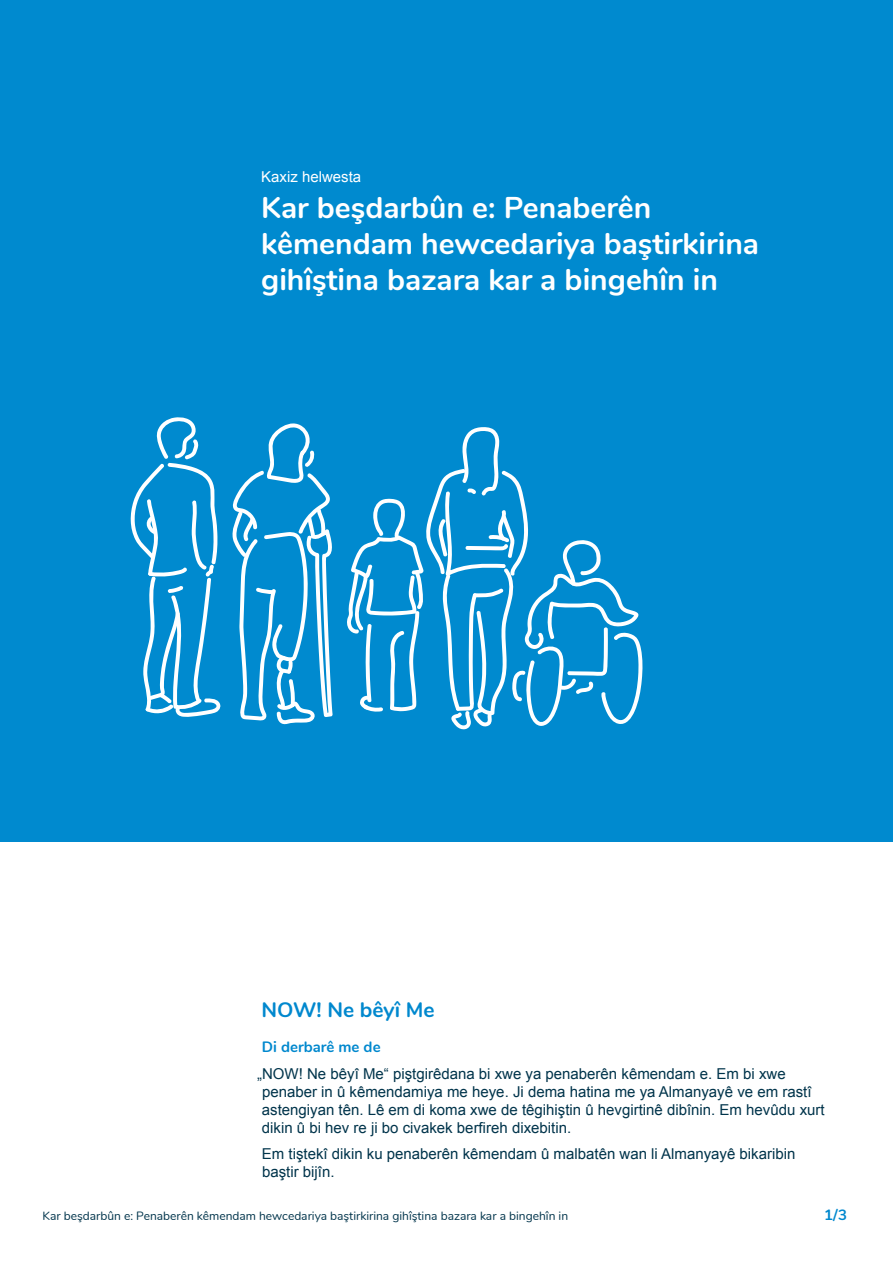
<style>
.page{position:relative;width:893px;height:1263px;background:#fff}
.page>*{position:absolute;margin:0;border:0;box-sizing:border-box;transform-origin:0 0}
.h1_B{font:700 30px/36px "Nunito";color:#fff}
.t1{font:700 21px "Nunito";color:#0088ce}
.t2{font:15px/18px "Arial";color:#00344b}
.t3{font:700 15px "Nunito";color:#0088ce}
.h1_-_Positionierungs{font:15px "Arial";color:#fff}
.t4{font:12px "Nunito";color:#00344b}
</style>
<div class="page">
<div style="left:0;top:0;width:893px;height:842px;background:#008acf"></div>
<svg style="left:232px;top:423px;width:101px;height:301px"></svg>
<svg style="left:131px;top:417px;width:90px;height:300px"></svg>
<svg style="left:347px;top:427px;width:296px;height:303px"></svg>
<h1 class="h1_-_Positionierungs" style="left:261px;top:167px;width:102px">Kaxiz helwesta</h1>
<h1 class="h1_B" style="left:261px;top:188px;width:499px">Kar beşdarbûn e: Penaberên kêmendam hewcedariya baştirkirina gihîştina bazara kar a bingehîn in</h1>
<h2 class="t1" style="left:261px;top:994px;width:175px">NOW! Ne bêyî Me</h2>
<h3 class="t3" style="left:262px;top:1036px;width:120px">Di derbarê me de</h3>
<p class="t2" style="left:262px;top:1065px;width:564px;text-indent:-5px">„NOW! Ne bêyî Me“ piştgirêdana bi xwe ya penaberên kêmendam e. Em bi xwe penaber in û kêmendamiya me heye. Ji dema hatina me ya Almanyayê ve em rastî astengiyan tên. Lê em di koma xwe de têgihiştin û hevgirtinê dibînin. Em hevûdu xurt dikin û bi hev re ji bo civakek berfireh dixebitin.</p>
<p class="t2" style="left:262px;top:1145px;width:535px">Em tiştekî dikin ku penaberên kêmendam û malbatên wan li Almanyayê bikaribin baştir bijîn.</p>
<p class="t4" style="left:43px;top:1207px;width:527px">Kar beşdarbûn e: Penaberên kêmendam hewcedariya baştirkirina gihîştina bazara kar a bingehîn in</p>
<p class="t3" style="left:824px;top:1204px;width:24px">1/3</p>
</div>
